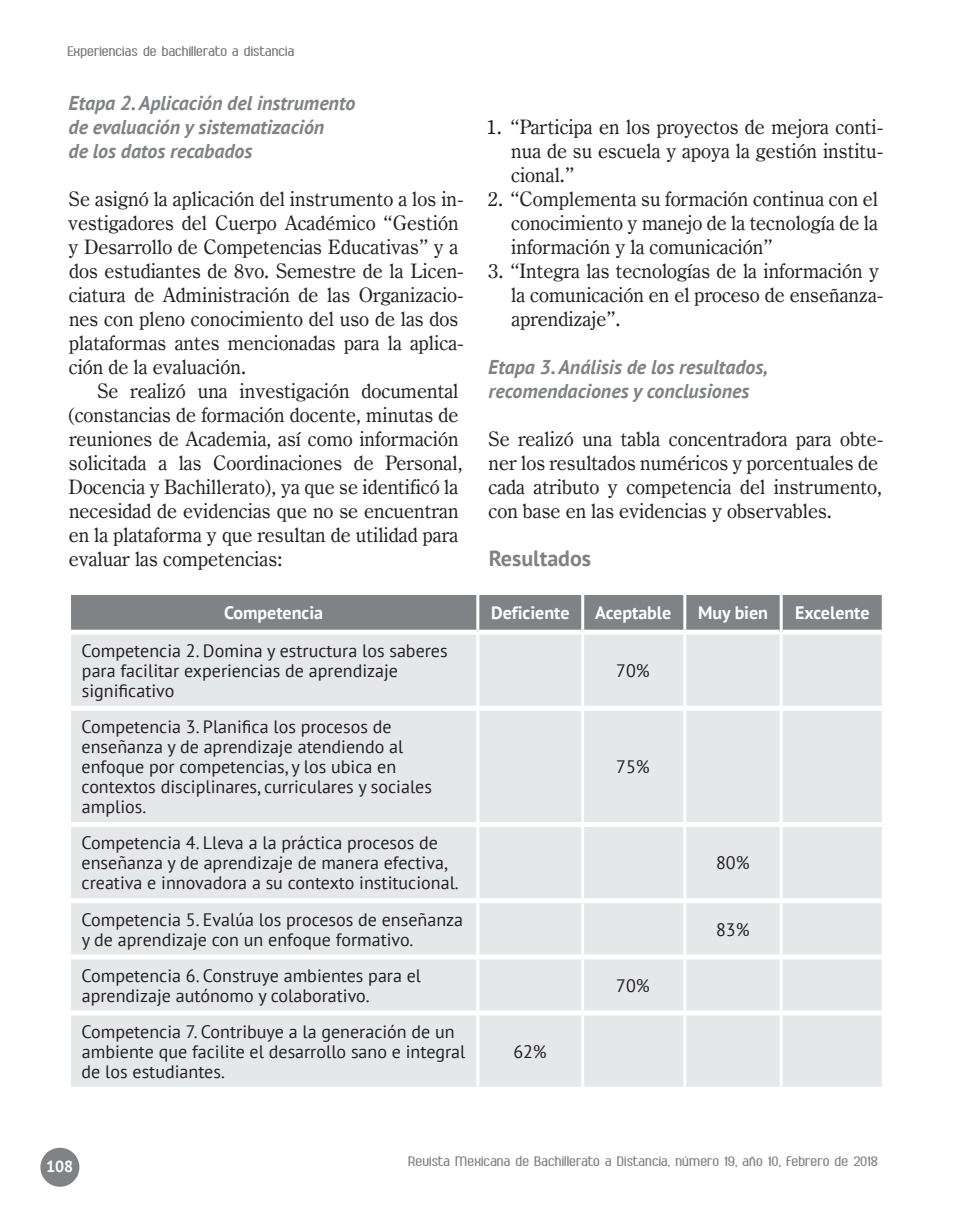
<style>
.page{position:relative;width:964px;height:1224px;background:#fff}
.page>*{position:absolute;margin:0;border:0;box-sizing:border-box;transform-origin:0 0}
.SUBTITULO_1{font:700 22px "PT Sans";color:#808285}
.TEXTO1{font:20px/24px "Century Oldstyle BT";color:#231f20}
.TEXTO2{font:20px/24px "Century Oldstyle BT";color:#231f20}
.LISTADO{font:20px/24px "Century Oldstyle BT";color:#231f20;text-align:justify}
.SUBTITULO_2{font:italic 700 20px/24px "PT Sans";color:#808285}
.TABLA_TEXTO_IZQ{font:18px/20px "PT Sans";color:#231f20}
.TABLA_TITULO{font:700 18px "PT Sans";color:#fff}
.t1{font:700 16px "Ambrosia";color:#808285}
.t2{font:700 16px "Ambrosia";color:#76787b}
.t3{font:700 16px "PT Sans";color:#fff}
</style>
<div class="page">
<div style="left:40px;top:1148px;width:39px;height:39px;background:#808285;border-radius:50%"></div>
<div style="left:71px;top:595px;width:811px;height:35px;background:#808285"></div>
<div style="left:71px;top:635px;width:811px;height:452px;background:#e6e7e9"></div>
<hr style="left:476px;top:595px;width:3px;height:35px;background:#fff">
<hr style="left:581px;top:595px;width:3px;height:35px;background:#fff">
<hr style="left:683px;top:595px;width:3px;height:35px;background:#fff">
<hr style="left:780px;top:595px;width:3px;height:37px;background:#fff">
<hr style="left:476px;top:635px;width:3px;height:71px;background:#fff">
<hr style="left:581px;top:635px;width:3px;height:71px;background:#fff">
<hr style="left:683px;top:635px;width:3px;height:71px;background:#fff">
<hr style="left:780px;top:632px;width:3px;height:74px;background:#fff">
<div style="left:71px;top:706px;width:407px;height:5px;background:#fff"></div>
<div style="left:478px;top:706px;width:105px;height:5px;background:#fff"></div>
<hr style="left:476px;top:711px;width:3px;height:111px;background:#fff">
<div style="left:583px;top:706px;width:102px;height:5px;background:#fff"></div>
<hr style="left:581px;top:711px;width:3px;height:111px;background:#fff">
<div style="left:685px;top:706px;width:96px;height:5px;background:#fff"></div>
<hr style="left:683px;top:711px;width:3px;height:111px;background:#fff">
<div style="left:781px;top:706px;width:101px;height:5px;background:#fff"></div>
<hr style="left:780px;top:711px;width:3px;height:111px;background:#fff">
<div style="left:71px;top:822px;width:407px;height:5px;background:#fff"></div>
<div style="left:478px;top:822px;width:105px;height:5px;background:#fff"></div>
<hr style="left:476px;top:827px;width:3px;height:71px;background:#fff">
<div style="left:583px;top:822px;width:102px;height:5px;background:#fff"></div>
<hr style="left:581px;top:827px;width:3px;height:71px;background:#fff">
<div style="left:685px;top:822px;width:96px;height:5px;background:#fff"></div>
<hr style="left:683px;top:827px;width:3px;height:71px;background:#fff">
<div style="left:781px;top:822px;width:101px;height:5px;background:#fff"></div>
<hr style="left:780px;top:827px;width:3px;height:71px;background:#fff">
<div style="left:71px;top:898px;width:407px;height:5px;background:#fff"></div>
<div style="left:478px;top:898px;width:105px;height:5px;background:#fff"></div>
<hr style="left:476px;top:903px;width:3px;height:51px;background:#fff">
<div style="left:583px;top:898px;width:102px;height:5px;background:#fff"></div>
<hr style="left:581px;top:903px;width:3px;height:51px;background:#fff">
<div style="left:685px;top:898px;width:96px;height:5px;background:#fff"></div>
<hr style="left:683px;top:903px;width:3px;height:51px;background:#fff">
<div style="left:781px;top:898px;width:101px;height:5px;background:#fff"></div>
<hr style="left:780px;top:903px;width:3px;height:51px;background:#fff">
<div style="left:71px;top:954px;width:407px;height:5px;background:#fff"></div>
<div style="left:478px;top:954px;width:105px;height:5px;background:#fff"></div>
<hr style="left:476px;top:959px;width:3px;height:52px;background:#fff">
<div style="left:583px;top:954px;width:102px;height:5px;background:#fff"></div>
<hr style="left:581px;top:959px;width:3px;height:52px;background:#fff">
<div style="left:685px;top:954px;width:96px;height:5px;background:#fff"></div>
<hr style="left:683px;top:959px;width:3px;height:52px;background:#fff">
<div style="left:781px;top:954px;width:101px;height:5px;background:#fff"></div>
<hr style="left:780px;top:959px;width:3px;height:52px;background:#fff">
<div style="left:71px;top:1011px;width:407px;height:5px;background:#fff"></div>
<div style="left:478px;top:1011px;width:105px;height:5px;background:#fff"></div>
<hr style="left:476px;top:1016px;width:3px;height:71px;background:#fff">
<div style="left:583px;top:1011px;width:102px;height:5px;background:#fff"></div>
<hr style="left:581px;top:1016px;width:3px;height:71px;background:#fff">
<div style="left:685px;top:1011px;width:96px;height:5px;background:#fff"></div>
<hr style="left:683px;top:1016px;width:3px;height:71px;background:#fff">
<div style="left:781px;top:1011px;width:101px;height:5px;background:#fff"></div>
<hr style="left:780px;top:1016px;width:3px;height:71px;background:#fff">
<p class="t2" style="left:68px;top:44px;width:228px">Experiencias de bachillerato a distancia</p>
<p class="SUBTITULO_2" style="left:69px;top:91px;width:288px">Etapa 2. Aplicación del instrumento de evaluación y sistematización<br>de los datos recabados</p>
<p class="TEXTO1" style="left:68px;top:187px;width:397px">Se asignó la aplicación del instrumento a los in&shy;vestigadores del Cuerpo Académico “Gestión y Desarrollo de Competencias Educativas” y a dos estudiantes de 8vo. Semestre de la Licen&shy;ciatura de Administración de las Organizacio&shy;nes con pleno conocimiento del uso de las dos plataformas antes mencionadas para la aplica&shy;ción de la evaluación.</p>
<p class="TEXTO2" style="left:68px;top:379px;width:396px;text-indent:29px">Se realizó una investigación documental (constancias de formación docente, minutas de reuniones de Academia, así como información solicitada a las Coordinaciones de Personal, Docencia y Bachillerato), ya que se identificó la necesidad de evidencias que no se encuentran en la plataforma y que resultan de utilidad para evaluar las competencias:</p>
<p class="LISTADO" style="left:511px;top:115px;width:374px;text-indent:-25px">1. “Participa en los proyectos de mejora conti&shy;nua de su escuela y apoya la gestión institu&shy;cional.”</p>
<p class="LISTADO" style="left:511px;top:187px;width:368px;text-indent:-23px">2. “Complementa su formación continua con el conocimiento y manejo de la tecnología de la información y la comunicación”</p>
<p class="LISTADO" style="left:511px;top:259px;width:374px;text-align:left;text-indent:-23px">3. “Integra las tecnologías de la información y la comunicación en el proceso de enseñanza&shy;aprendizaje”.</p>
<p class="SUBTITULO_2" style="left:488px;top:355px;width:281px">Etapa 3. Análisis de los resultados, recomendaciones y conclusiones</p>
<p class="TEXTO1" style="left:488px;top:427px;width:396px">Se realizó una tabla concentradora para obte&shy;ner los resultados numéricos y porcentuales de cada atributo y competencia del instrumento, con base en las evidencias y observables.</p>
<p class="SUBTITULO_1" style="left:489px;top:544px;width:104px">Resultados</p>
<p class="TABLA_TITULO" style="left:224px;top:601px;width:101px">Competencia</p>
<p class="TABLA_TITULO" style="left:491px;top:601px;width:80px">Deficiente</p>
<p class="TABLA_TITULO" style="left:595px;top:601px;width:78px">Aceptable</p>
<p class="TABLA_TITULO" style="left:698px;top:601px;width:72px">Muy bien</p>
<p class="TABLA_TITULO" style="left:795px;top:601px;width:76px">Excelente</p>
<p class="TABLA_TEXTO_IZQ" style="left:81px;top:640px;width:368px">Competencia 2. Domina y estructura los saberes para facilitar experiencias de aprendizaje significativo</p>
<p class="TABLA_TEXTO_IZQ" style="left:616px;top:660px;width:35px">70%</p>
<p class="TABLA_TEXTO_IZQ" style="left:81px;top:716px;width:352px">Competencia 3. Planifica los procesos de enseñanza y de aprendizaje atendiendo al enfoque por competencias, y los ubica en contextos disciplinares, curriculares y sociales amplios.</p>
<p class="TABLA_TEXTO_IZQ" style="left:81px;top:833px;width:379px">Competencia 4. Lleva a la práctica procesos de enseñanza y de aprendizaje de manera efectiva, creativa e innovadora a su contexto institucional.</p>
<p class="TABLA_TEXTO_IZQ" style="left:616px;top:756px;width:35px">75%</p>
<p class="TABLA_TEXTO_IZQ" style="left:716px;top:853px;width:35px">80%</p>
<p class="TABLA_TEXTO_IZQ" style="left:81px;top:909px;width:383px">Competencia 5. Evalúa los procesos de enseñanza y de aprendizaje con un enfoque formativo.</p>
<p class="TABLA_TEXTO_IZQ" style="left:716px;top:919px;width:35px">83%</p>
<p class="TABLA_TEXTO_IZQ" style="left:81px;top:965px;width:341px">Competencia 6. Construye ambientes para el aprendizaje autónomo y colaborativo.</p>
<p class="TABLA_TEXTO_IZQ" style="left:616px;top:975px;width:35px">70%</p>
<p class="TABLA_TEXTO_IZQ" style="left:81px;top:1021px;width:385px">Competencia 7. Contribuye a la generación de un ambiente que facilite el desarrollo sano e integral de los estudiantes.</p>
<p class="TABLA_TEXTO_IZQ" style="left:513px;top:1041px;width:35px">62%</p>
<p class="t3" style="left:46px;top:1155px;width:29px">108</p>
<p class="t1" style="left:409px;top:1154px;width:471px">Revista Mexicana de Bachillerato a Distancia, número 19, año 10, febrero de 2018</p>
</div>
